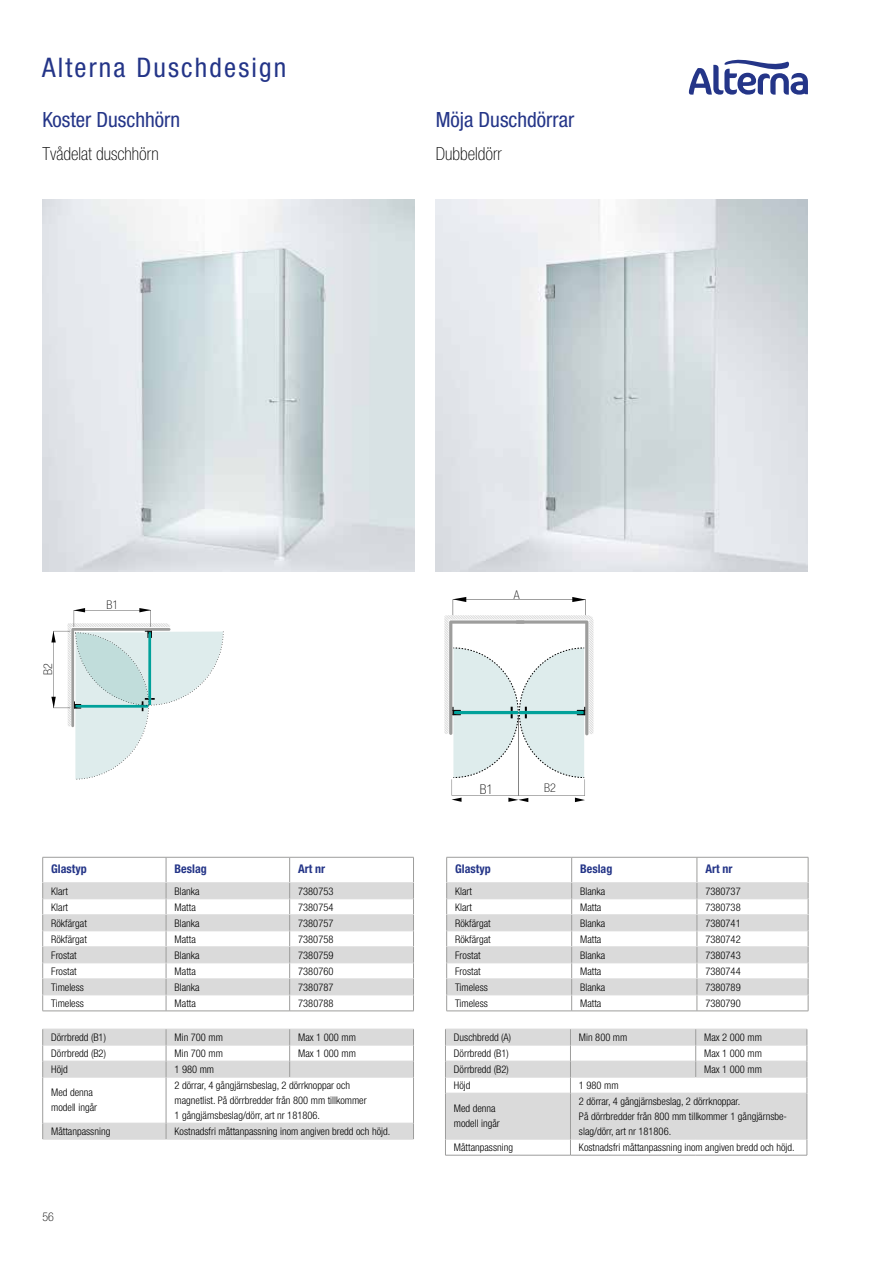
<style>
.page{position:relative;width:893px;height:1263px;background:#fff}
.page>*{position:absolute;margin:0;border:0;box-sizing:border-box;transform-origin:0 0}
.t1{font:condensed 27px "Helvetica Neue";letter-spacing:.08em;color:#243588}
.t2{font:condensed 21px "Helvetica Neue";color:#243588}
.t3{font:100 condensed 18px "Helvetica Neue";color:#000}
.t4{font:100 condensed 13.5px "Helvetica Neue";color:#000}
.t5{font:700 condensed 12px "Helvetica Neue";color:#243588}
.t6{font:100 condensed 12px "Helvetica Neue";color:#000}
.t7{font:300 condensed 10.5px/15px "Helvetica Neue";color:#000}
</style>
<div class="page">
<svg style="left:689px;top:59px;width:119px;height:36px"></svg>
<img style="left:43px;top:200px;width:372px;height:372px">
<img style="left:436px;top:200px;width:372px;height:372px">
<hr style="left:43px;top:1011px;width:123px;height:1px;background:#9d9d9c">
<hr style="left:166px;top:1011px;width:124px;height:1px;background:#9d9d9c">
<hr style="left:290px;top:1011px;width:124px;height:1px;background:#9d9d9c">
<svg style="left:42px;top:857px;width:372px;height:154px"></svg>
<hr style="left:446px;top:1011px;width:126px;height:1px;background:#9d9d9c">
<hr style="left:572px;top:1011px;width:125px;height:1px;background:#9d9d9c">
<hr style="left:697px;top:1011px;width:111px;height:1px;background:#9d9d9c">
<svg style="left:446px;top:857px;width:363px;height:154px"></svg>
<hr style="left:43px;top:1139px;width:123px;height:1px;background:#dadada">
<hr style="left:166px;top:1139px;width:124px;height:1px;background:#dadada">
<hr style="left:290px;top:1139px;width:124px;height:1px;background:#dadada">
<svg style="left:42px;top:1029px;width:372px;height:110px"></svg>
<hr style="left:42px;top:1077px;width:1px;height:46px;background:#9d9d9c">
<hr style="left:166px;top:1077px;width:1px;height:46px;background:#9d9d9c">
<hr style="left:413px;top:1077px;width:1px;height:46px;background:#9d9d9c">
<svg style="left:445px;top:1029px;width:363px;height:126px"></svg>
<hr style="left:445px;top:1155px;width:125px;height:1px;background:#9d9d9c">
<hr style="left:570px;top:1155px;width:126px;height:1px;background:#9d9d9c">
<hr style="left:696px;top:1155px;width:111px;height:1px;background:#9d9d9c">
<svg style="left:51px;top:608px;width:173px;height:171px"></svg>
<svg style="left:444px;top:597px;width:149px;height:205px"></svg>
<h1 class="t1" style="left:42px;top:51px;width:246px">Alterna Duschdesign</h1>
<h2 class="t2" style="left:43px;top:108px;width:139px">Koster Duschhörn</h2>
<h3 class="t3" style="left:43px;top:143px;width:118px">Tvådelat duschhörn</h3>
<h2 class="t2" style="left:436px;top:108px;width:140px">Möja Duschdörrar</h2>
<h3 class="t3" style="left:436px;top:143px;width:68px">Dubbeldörr</h3>
<p class="t6" style="left:41px;top:675px;width:13px;rotate:-90deg">B2</p>
<p class="t6" style="left:106px;top:598px;width:13px">B1</p>
<p class="t5" style="left:51px;top:861px;width:37px">Glastyp</p>
<p class="t5" style="left:175px;top:861px;width:34px">Beslag</p>
<p class="t5" style="left:298px;top:861px;width:29px">Art nr</p>
<p class="t7" style="left:51px;top:883px;width:18px">Klart</p>
<p class="t7" style="left:175px;top:883px;width:27px">Blanka</p>
<p class="t7" style="left:298px;top:883px;width:37px">7380753</p>
<p class="t7" style="left:51px;top:899px;width:18px">Klart</p>
<p class="t7" style="left:175px;top:899px;width:23px">Matta</p>
<p class="t7" style="left:298px;top:899px;width:37px">7380754</p>
<p class="t7" style="left:51px;top:915px;width:37px">Rökfärgat</p>
<p class="t7" style="left:175px;top:915px;width:27px">Blanka</p>
<p class="t7" style="left:298px;top:915px;width:37px">7380757</p>
<p class="t7" style="left:51px;top:931px;width:37px">Rökfärgat</p>
<p class="t7" style="left:175px;top:931px;width:23px">Matta</p>
<p class="t7" style="left:298px;top:931px;width:37px">7380758</p>
<p class="t7" style="left:51px;top:947px;width:27px">Frostat</p>
<p class="t7" style="left:175px;top:947px;width:27px">Blanka</p>
<p class="t7" style="left:298px;top:947px;width:37px">7380759</p>
<p class="t7" style="left:51px;top:963px;width:27px">Frostat</p>
<p class="t7" style="left:175px;top:963px;width:23px">Matta</p>
<p class="t7" style="left:298px;top:963px;width:37px">7380760</p>
<p class="t7" style="left:51px;top:979px;width:34px">Timeless</p>
<p class="t7" style="left:175px;top:979px;width:27px">Blanka</p>
<p class="t7" style="left:298px;top:979px;width:37px">7380787</p>
<p class="t7" style="left:51px;top:995px;width:34px">Timeless</p>
<p class="t7" style="left:175px;top:995px;width:23px">Matta</p>
<p class="t7" style="left:298px;top:995px;width:37px">7380788</p>
<p class="t7" style="left:51px;top:1029px;width:56px">Dörrbredd (B1)</p>
<p class="t7" style="left:175px;top:1029px;width:50px">Min 700 mm</p>
<p class="t7" style="left:298px;top:1029px;width:59px">Max 1 000 mm</p>
<p class="t7" style="left:51px;top:1045px;width:56px">Dörrbredd (B2)</p>
<p class="t7" style="left:175px;top:1045px;width:50px">Min 700 mm</p>
<p class="t7" style="left:298px;top:1045px;width:59px">Max 1 000 mm</p>
<p class="t7" style="left:51px;top:1061px;width:18px">Höjd</p>
<p class="t7" style="left:175px;top:1061px;width:41px">1 980 mm</p>
<p class="t7" style="left:51px;top:1085px;width:47px">Med denna modell ingår</p>
<p class="t7" style="left:175px;top:1077px;width:194px">2 dörrar, 4 gångjärnsbeslag, 2 dörrknoppar och magnetlist. På dörrbredder från 800 mm tillkommer<br>1 gångjärnsbeslag/dörr, art nr 181806.</p>
<p class="t7" style="left:51px;top:1123px;width:61px">Måttanpassning</p>
<p class="t7" style="left:175px;top:1123px;width:217px">Kostnadsfri måttanpassning inom angiven bredd och höjd.</p>
<p class="t6" style="left:43px;top:1209px;width:13px">56</p>
<p class="t6" style="left:514px;top:588px;width:7px">A</p>
<p class="t4" style="left:480px;top:781px;width:15px">B1</p>
<p class="t6" style="left:544px;top:781px;width:13px">B2</p>
<p class="t5" style="left:455px;top:861px;width:37px">Glastyp</p>
<p class="t5" style="left:580px;top:861px;width:34px">Beslag</p>
<p class="t5" style="left:705px;top:861px;width:29px">Art nr</p>
<p class="t7" style="left:455px;top:883px;width:18px">Klart</p>
<p class="t7" style="left:580px;top:883px;width:27px">Blanka</p>
<p class="t7" style="left:705px;top:883px;width:37px">7380737</p>
<p class="t7" style="left:455px;top:899px;width:18px">Klart</p>
<p class="t7" style="left:580px;top:899px;width:23px">Matta</p>
<p class="t7" style="left:705px;top:899px;width:37px">7380738</p>
<p class="t7" style="left:455px;top:915px;width:37px">Rökfärgat</p>
<p class="t7" style="left:580px;top:915px;width:27px">Blanka</p>
<p class="t7" style="left:705px;top:915px;width:37px">7380741</p>
<p class="t7" style="left:455px;top:931px;width:37px">Rökfärgat</p>
<p class="t7" style="left:580px;top:931px;width:23px">Matta</p>
<p class="t7" style="left:705px;top:931px;width:37px">7380742</p>
<p class="t7" style="left:455px;top:947px;width:27px">Frostat</p>
<p class="t7" style="left:580px;top:947px;width:27px">Blanka</p>
<p class="t7" style="left:705px;top:947px;width:37px">7380743</p>
<p class="t7" style="left:455px;top:963px;width:27px">Frostat</p>
<p class="t7" style="left:580px;top:963px;width:23px">Matta</p>
<p class="t7" style="left:705px;top:963px;width:37px">7380744</p>
<p class="t7" style="left:455px;top:979px;width:34px">Timeless</p>
<p class="t7" style="left:580px;top:979px;width:27px">Blanka</p>
<p class="t7" style="left:705px;top:979px;width:37px">7380789</p>
<p class="t7" style="left:455px;top:995px;width:34px">Timeless</p>
<p class="t7" style="left:580px;top:995px;width:23px">Matta</p>
<p class="t7" style="left:705px;top:995px;width:37px">7380790</p>
<p class="t7" style="left:454px;top:1029px;width:59px">Duschbredd (A)</p>
<p class="t7" style="left:579px;top:1029px;width:50px">Min 800 mm</p>
<p class="t7" style="left:704px;top:1029px;width:59px">Max 2 000 mm</p>
<p class="t7" style="left:454px;top:1045px;width:56px">Dörrbredd (B1)</p>
<p class="t7" style="left:704px;top:1045px;width:59px">Max 1 000 mm</p>
<p class="t7" style="left:454px;top:1061px;width:56px">Dörrbredd (B2)</p>
<p class="t7" style="left:704px;top:1061px;width:59px">Max 1 000 mm</p>
<p class="t7" style="left:454px;top:1077px;width:18px">Höjd</p>
<p class="t7" style="left:579px;top:1077px;width:41px">1 980 mm</p>
<p class="t7" style="left:454px;top:1101px;width:47px">Med denna modell ingår</p>
<p class="t7" style="left:579px;top:1093px;width:210px">2 dörrar, 4 gångjärnsbeslag, 2 dörrknoppar.<br>På dörrbredder från 800 mm tillkommer 1 gångjärnsbe&shy;slag/dörr, art nr 181806.</p>
<p class="t7" style="left:454px;top:1140px;width:61px">Måttanpassning</p>
<p class="t7" style="left:579px;top:1140px;width:217px">Kostnadsfri måttanpassning inom angiven bredd och höjd.</p>
</div>
